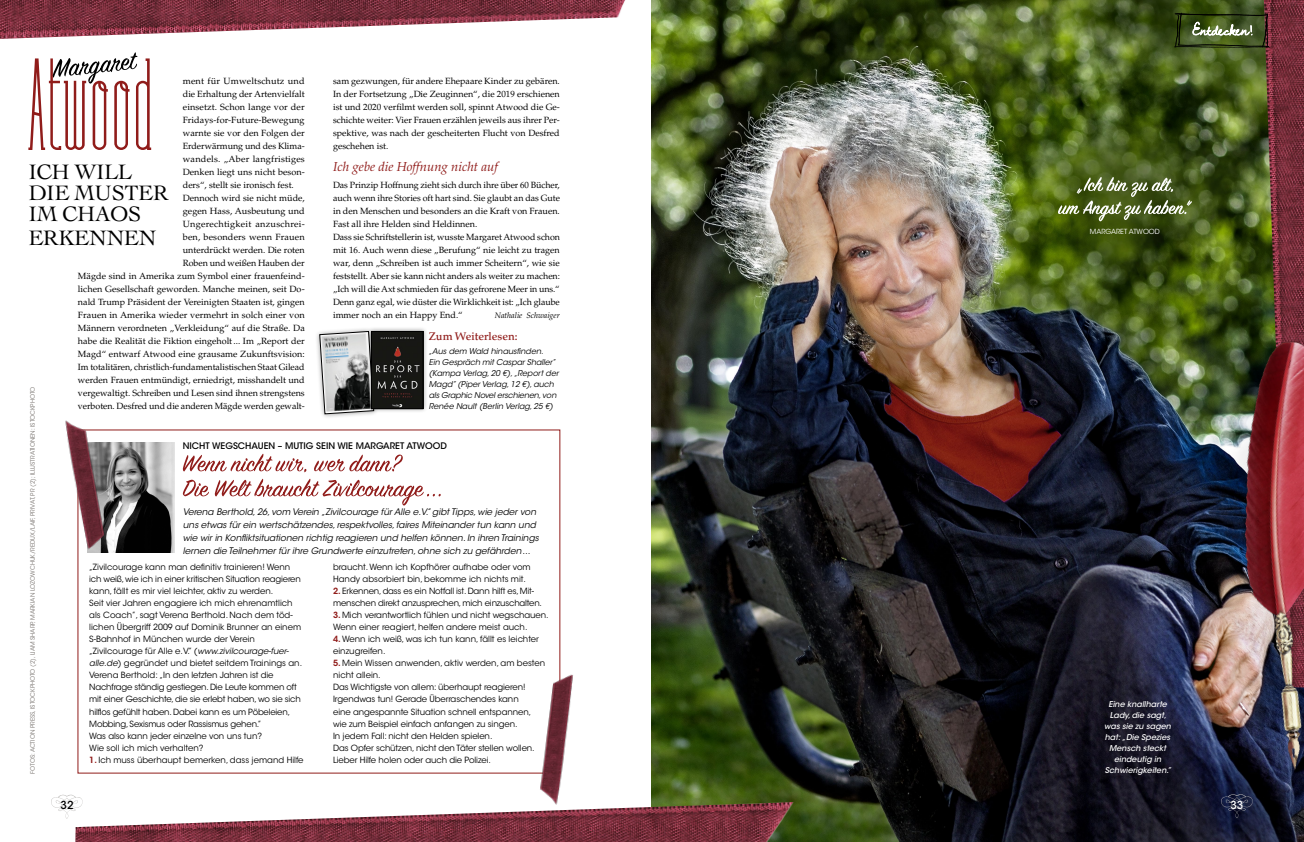
<style>
.page{position:relative;width:1304px;height:842px;background:#fff}
.page>*{position:absolute;margin:0;border:0;box-sizing:border-box;transform-origin:0 0}
.t1{font:22px/21px "Cochin LT Std";letter-spacing:-.02em;color:#000}
.t2{font:italic 13px "Palatino LT Std";color:#901c1a}
.t3{font:500 11px "Palatino LT Std";color:#901c1a}
.t4{font:500 11px "ITC Avant Garde Std";color:#000}
.t5{font:500 11px "ITC Avant Garde Std";color:#fff}
.t6{font:9px/13px "Palatino LT Std";color:#000;text-align:justify}
.t7{font:italic 9px/13px "ITC Avant Garde Std";color:#000}
.t8{font:500 9px "ITC Avant Garde Std";color:#000}
.t9{font:9px "Palatino LT Std";letter-spacing:.02em;color:#000}
.t10{font:9px "Palatino LT Std";letter-spacing:.025em;color:#000}
.t11{font:8.5px/12px "ITC Avant Garde Std";letter-spacing:-.01em;color:#000}
.t12{font:italic 8px/11px "ITC Avant Garde Std";color:#000}
.t13{font:italic 500 8px/11px "ITC Avant Garde Std";color:#fff;text-align:center}
.t14{font:italic 8px "Palatino LT Std";color:#000}
.t15{font:7px "ITC Avant Garde Std";color:#fff}
.t16{font:6px "ITC Avant Garde Std";color:#7c7773}
.s1{font-style:italic}
.s2{font-weight:600;color:#901c1a}
</style>
<div class="page">
<svg style="left:51px;top:795px;width:32px;height:24px"></svg>
<img style="left:652px;top:0;width:652px;height:842px">
<svg style="left:1221px;top:794px;width:32px;height:24px"></svg>
<svg style="left:183px;top:454px;width:220px;height:18px"></svg>
<svg style="left:183px;top:479px;width:258px;height:27px"></svg>
<img style="left:116px;top:442px;width:58px;height:111px">
<div style="left:315px;top:326px;width:64px;height:93px;background:#000;opacity:.4"></div>
<svg style="left:319px;top:331px;width:48px;height:83px;background:#9b9c9d"></svg>
<div style="left:367px;top:327px;width:61px;height:87px;background:#000;opacity:.4"></div>
<img style="left:373px;top:333px;width:48px;height:74px">
<div style="left:371px;top:331px;width:52px;height:78px;border:1px solid #000"></div>
<svg style="left:28px;top:52px;width:123px;height:98px"></svg>
<img style="left:0;top:0;width:680px;height:39px">
<img style="left:65px;top:420px;width:51px;height:143px">
<img style="left:528px;top:658px;width:45px;height:143px">
<img style="left:75px;top:801px;width:743px;height:41px">
<img style="left:1264px;top:0;width:40px;height:327px">
<img style="left:1165px;top:327px;width:139px;height:457px">
<svg style="left:1174px;top:13px;width:96px;height:35px;background:#4e5b32"></svg>
<svg style="left:1058px;top:177px;width:134px;height:44px;background:#65753f"></svg>
<p class="t6" style="left:183px;top:74px;width:123px">ment für Umweltschutz und</p>
<p class="t6" style="left:183px;top:87px;width:123px">die Erhaltung der Artenvielfalt</p>
<p class="t6" style="left:183px;top:100px;width:123px">einsetzt. Schon lange vor der</p>
<p class="t6" style="left:183px;top:113px;width:123px">Fridays-for-Future-Bewegung</p>
<p class="t6" style="left:183px;top:126px;width:123px">warnte sie vor den Folgen der</p>
<p class="t6" style="left:183px;top:139px;width:123px">Erderwärmung und des Klima-</p>
<p class="t9" style="left:183px;top:154px;width:123px">wandels. „Aber langfristiges</p>
<p class="t6" style="left:183px;top:165px;width:123px">Denken liegt uns nicht beson-</p>
<p class="t6" style="left:183px;top:178px;width:113px">ders“, stellt sie ironisch fest.</p>
<p class="t6" style="left:183px;top:191px;width:123px">Dennoch wird sie nicht müde,</p>
<p class="t6" style="left:183px;top:204px;width:123px">gegen Hass, Ausbeutung und</p>
<p class="t10" style="left:183px;top:219px;width:123px">Ungerechtigkeit anzuschrei-</p>
<p class="t6" style="left:183px;top:230px;width:123px">ben, besonders wenn Frauen</p>
<p class="t6" style="left:183px;top:243px;width:123px">unterdrückt werden. Die roten</p>
<p class="t6" style="left:183px;top:256px;width:123px">Roben und weißen Hauben der</p>
<p class="t6" style="left:78px;top:269px;width:228px">Mägde sind in Amerika zum Symbol einer frauenfeind-</p>
<p class="t6" style="left:78px;top:282px;width:228px">lichen Gesellschaft geworden. Manche meinen, seit Do-</p>
<p class="t6" style="left:78px;top:295px;width:228px">nald Trump Präsident der Vereinigten Staaten ist, gingen</p>
<p class="t6" style="left:78px;top:308px;width:228px">Frauen in Amerika wieder vermehrt in solch einer von</p>
<p class="t6" style="left:78px;top:321px;width:228px">Männern verordneten „Verkleidung“ auf die Straße. Da</p>
<p class="t6" style="left:78px;top:334px;width:228px">habe die Realität die Fiktion eingeholt... Im „Report der</p>
<p class="t6" style="left:78px;top:347px;width:228px">Magd“ entwarf Atwood eine grausame Zukunftsvision:</p>
<p class="t6" style="left:78px;top:360px;width:228px">Im totalitären, christlich-fundamentalistischen Staat Gilead</p>
<p class="t6" style="left:78px;top:373px;width:228px">werden Frauen entmündigt, erniedrigt, misshandelt und</p>
<p class="t6" style="left:78px;top:386px;width:228px">vergewaltigt. Schreiben und Lesen sind ihnen strengstens</p>
<p class="t6" style="left:78px;top:399px;width:228px">verboten. Desfred und die anderen Mägde werden gewalt-</p>
<p class="t6" style="left:333px;top:74px;width:228px">sam gezwungen, für andere Ehepaare Kinder zu gebären.<br>In der Fortsetzung „Die Zeuginnen“, die 2019 erschienen ist und 2020 verfilmt werden soll, spinnt Atwood die Ge&shy;schichte weiter: Vier Frauen erzählen jeweils aus ihrer Per&shy;spektive, was nach der gescheiterten Flucht von Desfred geschehen ist.</p>
<h2 class="t2" style="left:333px;top:159px;width:167px">Ich gebe die Hoffnung nicht auf</h2>
<p class="t6" style="left:333px;top:178px;width:228px;text-align:left">Das Prinzip Hoffnung zieht sich durch ihre über 60 Bücher, auch wenn ihre Stories oft hart sind. Sie glaubt an das Gute in den Menschen und besonders an die Kraft von Frauen.<br>Fast all ihre Helden sind Heldinnen.<br>Dass sie Schriftstellerin ist, wusste Margaret Atwood schon mit 16. Auch wenn diese „Berufung“ nie leicht zu tragen war, denn „Schreiben ist auch immer Scheitern“, wie sie feststellt. Aber sie kann nicht anders als weiter zu machen: „Ich will die Axt schmieden für das gefrorene Meer in uns.“ Denn ganz egal, wie düster die Wirklichkeit ist: „Ich glaube immer noch an ein Happy End.“</p>
<h1 class="t1" style="left:28px;top:161px;width:142px">ICH WILL<br>DIE MUSTER<br>IM CHAOS</h1>
<h1 class="t1" style="left:28px;top:227px;width:130px">ERKENNEN</h1>
<p class="t15" style="left:1090px;top:227px;width:71px">MARGARET ATWOOD</p>
<p class="t14" style="left:495px;top:311px;width:67px">Nathalie Schwaiger</p>
<p class="t3" style="left:429px;top:330px;width:90px">Zum Weiterlesen:</p>
<p class="t12" style="left:429px;top:346px;width:131px">„Aus dem Wald hinausfinden.<br>Ein Gespräch mit Caspar Shaller” (Kampa Verlag, 20 €), „Report der<br>Magd” (Piper Verlag, 12 €), auch als Graphic Novel erschienen, von<br>Renée Nault (Berlin Verlag, 25 €)</p>
<p class="t16" style="left:29px;top:774px;width:388px;rotate:-90deg">FOTOS: ACTION PRESS, ISTOCKPHOTO (2), LIAM SHARP, MARKIAN LOZOWCHUK/REDUX/LAIF, PRIVAT, PR (2); ILLUSTRATIONEN: ISTOCKPHOTO</p>
<p class="t8" style="left:183px;top:440px;width:266px">NICHT WEGSCHAUEN – MUTIG SEIN WIE MARGARET ATWOOD</p>
<p class="t7" style="left:183px;top:505px;width:358px">Verena Berthold, 26, vom Verein „Zivilcourage für Alle e.V.” gibt Tipps, wie jeder von uns etwas für ein wertschätzendes, respektvolles, faires Miteinander tun kann und wie wir in Konfliktsituationen richtig reagieren und helfen können. In ihren Trainings lernen die Teilnehmer für ihre Grundwerte einzutreten, ohne sich zu gefährden...</p>
<p class="t11" style="left:89px;top:561px;width:214px">„Zivilcourage kann man definitiv trainieren! Wenn ich weiß, wie ich in einer kritischen Situation reagieren kann, fällt es mir viel leichter, aktiv zu werden.<br>Seit vier Jahren engagiere ich mich ehrenamtlich als Coach”, sagt Verena Berthold. Nach dem töd&shy;lichen Übergriff 2009 auf Dominik Brunner an einem S-Bahnhof in München wurde der Verein „Zivilcourage für Alle e.V.” (<span class="s1">www.zivilcourage-fuer&shy;alle.de</span>) gegründet und bietet seitdem Trainings an.<br>Verena Berthold: „In den letzten Jahren ist die Nachfrage ständig gestiegen. Die Leute kommen oft mit einer Geschichte, die sie erlebt haben, wo sie sich hilflos gefühlt haben. Dabei kann es um Pöbeleien, Mobbing, Sexismus oder Rassismus gehen.”<br>Was also kann jeder einzelne von uns tun?<br>Wie soll ich mich verhalten?</p>
<p class="t11" style="left:89px;top:753px;width:216px"><span class="s2">1.</span> Ich muss überhaupt bemerken, dass jemand Hilfe</p>
<p class="t11" style="left:333px;top:561px;width:199px">braucht. Wenn ich Kopfhörer aufhabe oder vom<br>Handy absorbiert bin, bekomme ich nichts mit.</p>
<p class="t11" style="left:333px;top:585px;width:210px"><span class="s2">2.</span> Erkennen, dass es ein Notfall ist. Dann hilft es, Mit&shy;menschen direkt anzusprechen, mich einzuschalten.</p>
<p class="t11" style="left:333px;top:609px;width:217px"><span class="s2">3.</span> Mich verantwortlich fühlen und nicht wegschauen.<br>Wenn einer reagiert, helfen andere meist auch.</p>
<p class="t11" style="left:333px;top:633px;width:207px"><span class="s2">4.</span> Wenn ich weiß, was ich tun kann, fällt es leichter einzugreifen.</p>
<p class="t11" style="left:333px;top:657px;width:214px"><span class="s2">5.</span> Mein Wissen anwenden, aktiv werden, am besten nicht allein.<br>Das Wichtigste von allem: überhaupt reagieren!<br>Irgendwas tun! Gerade Überraschendes kann<br>eine angespannte Situation schnell entspannen, wie zum Beispiel einfach anfangen zu singen.<br>In jedem Fall: nicht den Helden spielen.<br>Das Opfer schützen, nicht den Täter stellen wollen.<br>Lieber Hilfe holen oder auch die Polizei.</p>
<p class="t13" style="left:1104px;top:699px;width:69px">Eine knallharte<br>Lady, die sagt, was sie zu sagen hat: „Die Spezies<br>Mensch steckt eindeutig in<br>Schwierigkeiten.”</p>
<p class="t4" style="left:61px;top:798px;width:14px">32</p>
<p class="t5" style="left:1230px;top:798px;width:14px">33</p>
</div>
